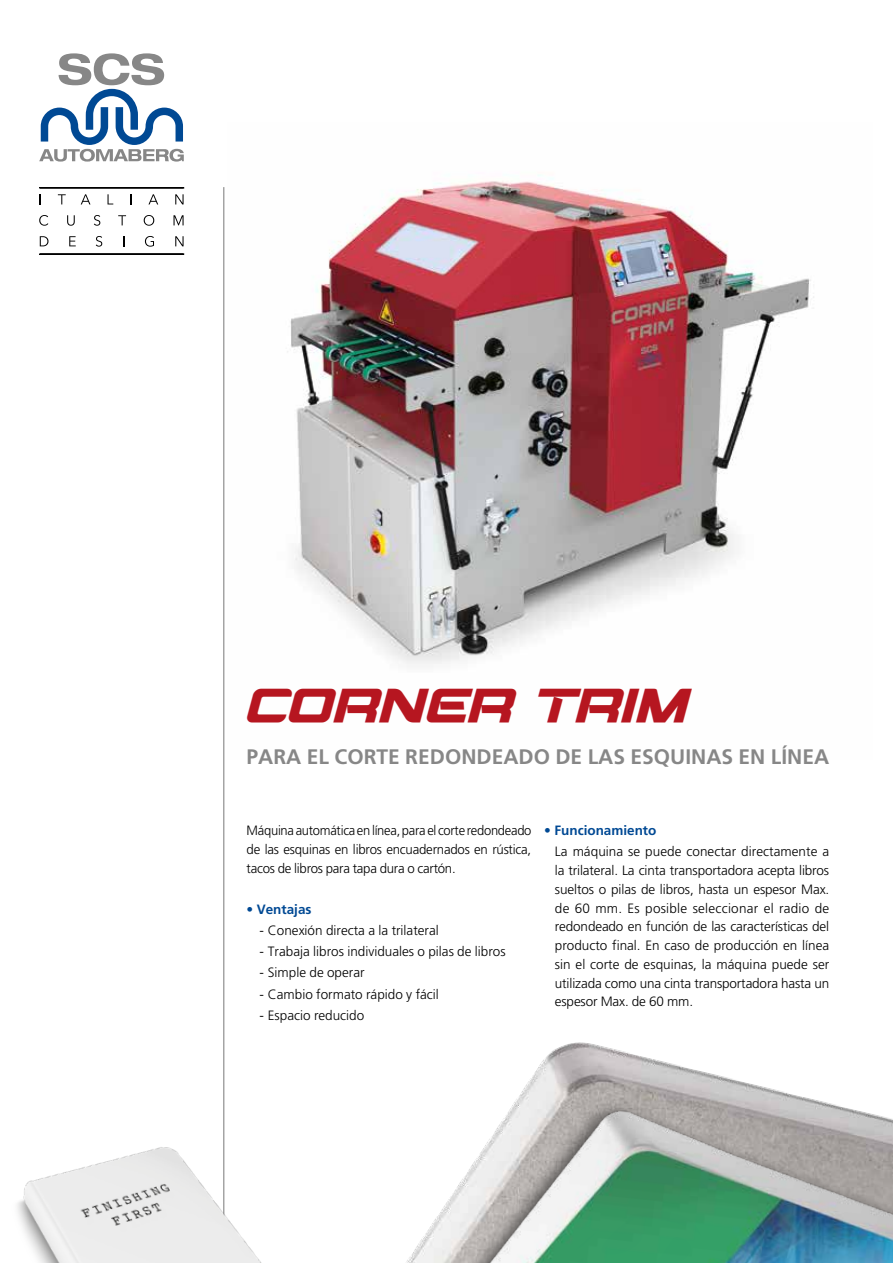
<style>
.page{position:relative;width:893px;height:1263px;background:#fff}
.page>*{position:absolute;margin:0;border:0;box-sizing:border-box;transform-origin:0 0}
.t1{font:italic 700 48px "Montalban";letter-spacing:.05em;color:#b61620}
.t2{font:700 21px "Frutiger LT Pro";color:#878787}
.t3{font:300 13.5px/18.8px "Frutiger LT Pro";color:#000;text-align:justify}
.t4{font:300 13.5px/18.8px "Frutiger LT Pro";color:#000;text-align:justify;scale:.96 1}
.t5{font:700 13.5px "Frutiger LT Pro";color:#004994}
</style>
<div class="page">
<img style="left:406px;top:1042px;width:340px;height:221px">
<img style="left:434px;top:1083px;width:459px;height:180px">
<img style="left:287px;top:175px;width:527px;height:489px">
<hr style="left:223px;top:187px;width:1px;height:1033px;background:#878787">
<svg style="left:39px;top:53px;width:145px;height:109px"></svg>
<div style="left:39px;top:254px;width:145px;height:1px;border:1px solid #000"></div>
<div style="left:39px;top:188px;width:145px;height:1px;border:1px solid #000"></div>
<svg style="left:58px;top:194px;width:8px;height:10px"></svg>
<svg style="left:81px;top:194px;width:9px;height:10px"></svg>
<svg style="left:108px;top:194px;width:5px;height:10px"></svg>
<svg style="left:148px;top:194px;width:10px;height:10px"></svg>
<svg style="left:175px;top:194px;width:9px;height:10px"></svg>
<svg style="left:39px;top:215px;width:9px;height:11px"></svg>
<svg style="left:67px;top:215px;width:8px;height:11px"></svg>
<svg style="left:94px;top:215px;width:6px;height:11px"></svg>
<svg style="left:118px;top:215px;width:8px;height:10px"></svg>
<svg style="left:144px;top:215px;width:10px;height:11px"></svg>
<svg style="left:174px;top:215px;width:10px;height:10px"></svg>
<svg style="left:40px;top:236px;width:8px;height:10px"></svg>
<svg style="left:69px;top:236px;width:7px;height:10px"></svg>
<svg style="left:96px;top:236px;width:6px;height:11px"></svg>
<svg style="left:145px;top:236px;width:9px;height:11px"></svg>
<svg style="left:175px;top:236px;width:9px;height:10px"></svg>
<img style="left:17px;top:1138px;width:245px;height:125px">
<h1 class="t1" style="left:247px;top:670px;width:441px">CORNER TRIM</h1>
<h2 class="t2" style="left:247px;top:744px;width:584px">PARA EL CORTE REDONDEADO DE LAS ESQUINAS EN LÍNEA</h2>
<p class="t4" style="left:247px;top:821px;width:298px">Máquina automática en línea, para el corte redondeado de las esquinas en libros encuadernados en rústica, tacos de libros para tapa dura o cartón.</p>
<p class="t5" style="left:247px;top:901px;width:66px">• Ventajas</p>
<p class="t3" style="left:259px;top:921px;width:181px">- Conexión directa a la trilateral</p>
<p class="t3" style="left:259px;top:942px;width:248px">- Trabaja libros individuales o pilas de libros</p>
<p class="t3" style="left:259px;top:963px;width:107px">- Simple de operar</p>
<p class="t3" style="left:259px;top:985px;width:181px">- Cambio formato rápido y fácil</p>
<p class="t3" style="left:259px;top:1006px;width:106px">- Espacio reducido</p>
<p class="t5" style="left:544px;top:822px;width:114px">• Funcionamiento</p>
<p class="t3" style="left:555px;top:842px;width:276px">La máquina se puede conectar directamente a la trilateral. La cinta transportadora acepta libros sueltos o pilas de libros, hasta un espesor Max. de 60 mm. Es posible seleccionar el radio de redondeado en función de las características del producto final. En caso de producción en línea sin el corte de esquinas, la máquina puede ser utilizada como una cinta transportadora hasta un espesor Max. de 60 mm.</p>
</div>
